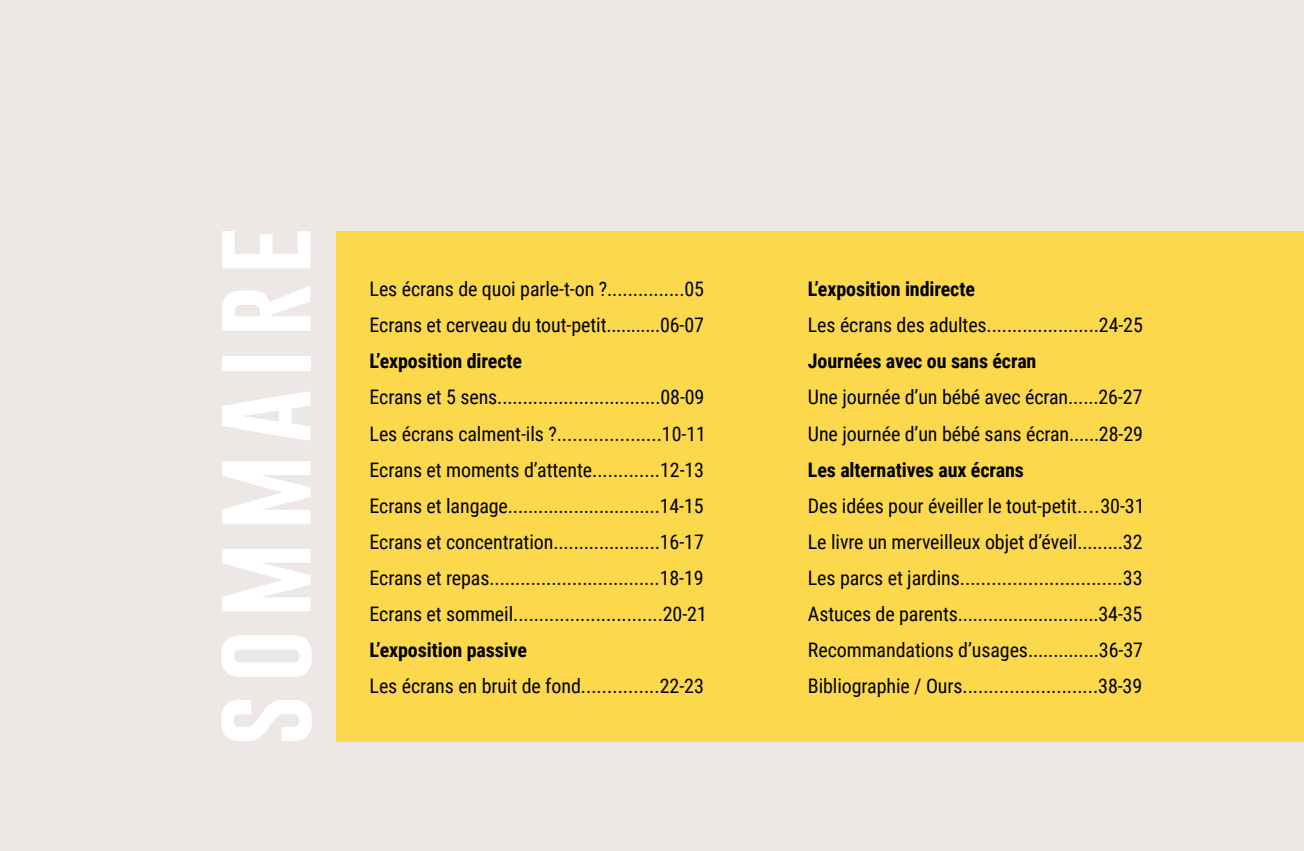
<style>
.page{position:relative;width:1304px;height:851px;background:#fff}
.page>*{position:absolute;margin:0;border:0;box-sizing:border-box;transform-origin:0 0}
.t1{font:104px "Gobold";letter-spacing:.115em;color:#fff}
.t2{font:20px/36px "Roboto Condensed";letter-spacing:-.005em;color:#000}
.t3{font:700 20px "Roboto Condensed";letter-spacing:-.005em;color:#000}
</style>
<div class="page">
<div style="left:0;top:0;width:1304px;height:850px;background:#ede8e6"></div>
<div style="left:337px;top:231px;width:967px;height:510px;background:#fcd84c"></div>
<h1 class="t1" style="left:194px;top:746px;width:521px;rotate:-90deg">sommaire</h1>
<p class="t2" style="left:370px;top:270px;width:336px">Les écrans de quoi parle-t-on ?...............05<br>Ecrans et cerveau du tout-petit...........06-07</p>
<p class="t3" style="left:370px;top:347px;width:154px">L’exposition directe</p>
<p class="t2" style="left:370px;top:378px;width:339px">Ecrans et 5 sens................................08-09<br>Les écrans calment-ils ?....................10-11<br>Ecrans et moments d’attente.............12-13<br>Ecrans et langage..............................14-15<br>Ecrans et concentration.....................16-17<br>Ecrans et repas.................................18-19<br>Ecrans et sommeil.............................20-21</p>
<p class="t3" style="left:370px;top:635px;width:159px">L’exposition passive</p>
<p class="t2" style="left:370px;top:666px;width:336px">Les écrans en bruit de fond...............22-23</p>
<p class="t3" style="left:808px;top:275px;width:169px">L’exposition indirecte</p>
<p class="t2" style="left:808px;top:306px;width:337px">Les écrans des adultes......................24-25</p>
<p class="t3" style="left:808px;top:347px;width:230px">Journées avec ou sans écran</p>
<p class="t2" style="left:808px;top:378px;width:337px">Une journée d’un bébé avec écran......26-27<br>Une journée d’un bébé sans écran......28-29</p>
<p class="t3" style="left:808px;top:455px;width:217px">Les alternatives aux écrans</p>
<p class="t2" style="left:808px;top:486px;width:338px;text-align:justify">Des idées pour éveiller le tout-petit....30-31<br>Le livre un merveilleux objet d’éveil.........32<br>Les parcs et jardins...............................33<br>Astuces de parents............................34-35<br>Recommandations d’usages..............36-37<br>Bibliographie / Ours..........................38-39</p>
</div>
